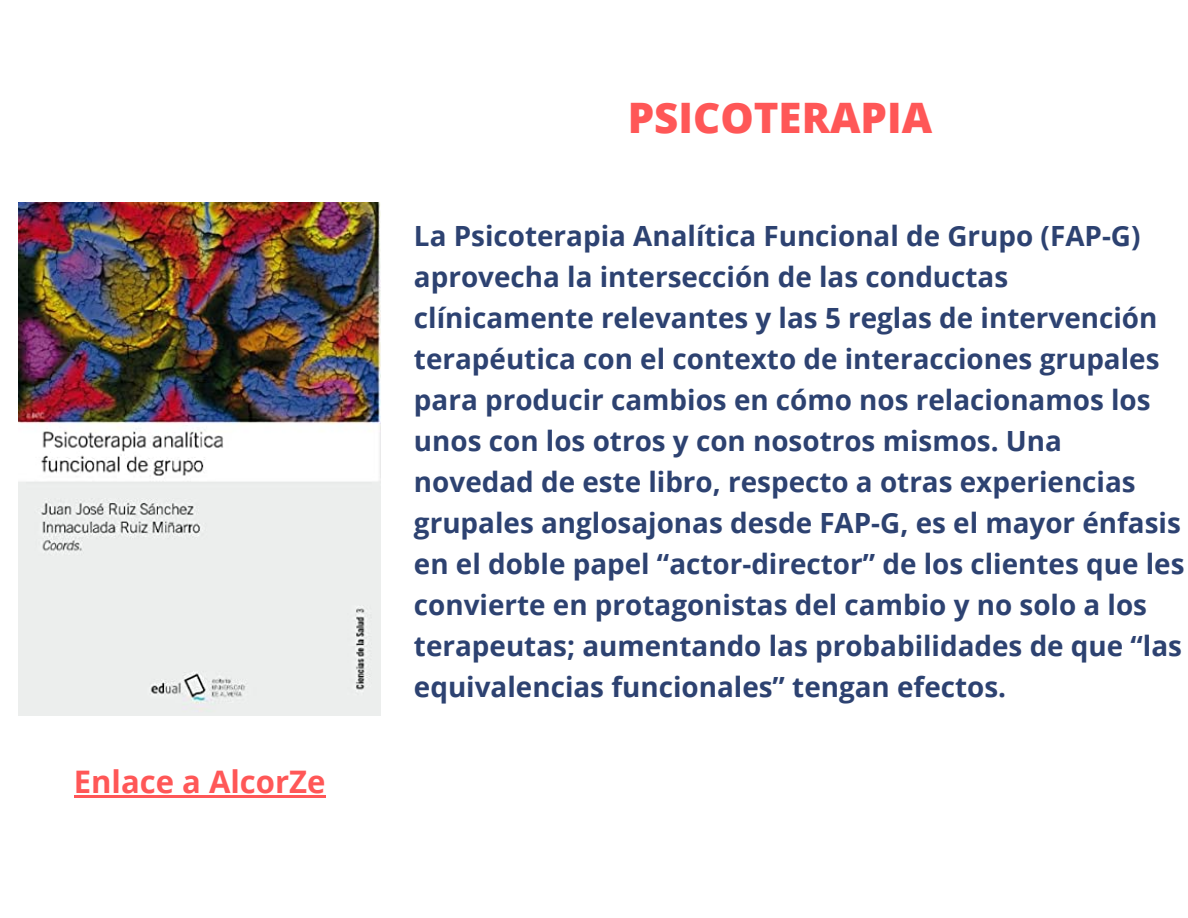
<style>
.page{position:relative;width:1188px;height:918px;background:#fff}
.page>*{position:absolute;margin:0;border:0;box-sizing:border-box;transform-origin:0 0}
.t1{font:800 42px "Open Sans";color:#ff5757}
.t2{font:700 31.05px "Open Sans";color:#ff5757}
.t3{font:700 27.9px/41px "Open Sans";color:#2d4271}
</style>
<div class="page">
<img style="left:19px;top:202px;width:362px;height:513px">
<hr style="left:74px;top:795px;width:252px;height:2px;background:#ff5757">
<p class="t2" style="left:74px;top:760px;width:253px">Enlace a AlcorZe</p>
<h1 class="t1" style="left:628px;top:88px;width:306px">PSICOTERAPIA</h1>
<p class="t3" style="left:414px;top:215px;width:772px">La Psicoterapia Analítica Funcional de Grupo (FAP-G) aprovecha la intersección de las conductas clínicamente relevantes y las 5 reglas de intervención terapéutica con el contexto de interacciones grupales para producir cambios en cómo nos relacionamos los unos con los otros y con nosotros mismos. Una novedad de este libro, respecto a otras experiencias grupales anglosajonas desde FAP-G, es el mayor énfasis en el doble papel “actor-director” de los clientes que les convierte en protagonistas del cambio y no solo a los terapeutas; aumentando las probabilidades de que “las equivalencias funcionales” tengan efectos.</p>
</div>
